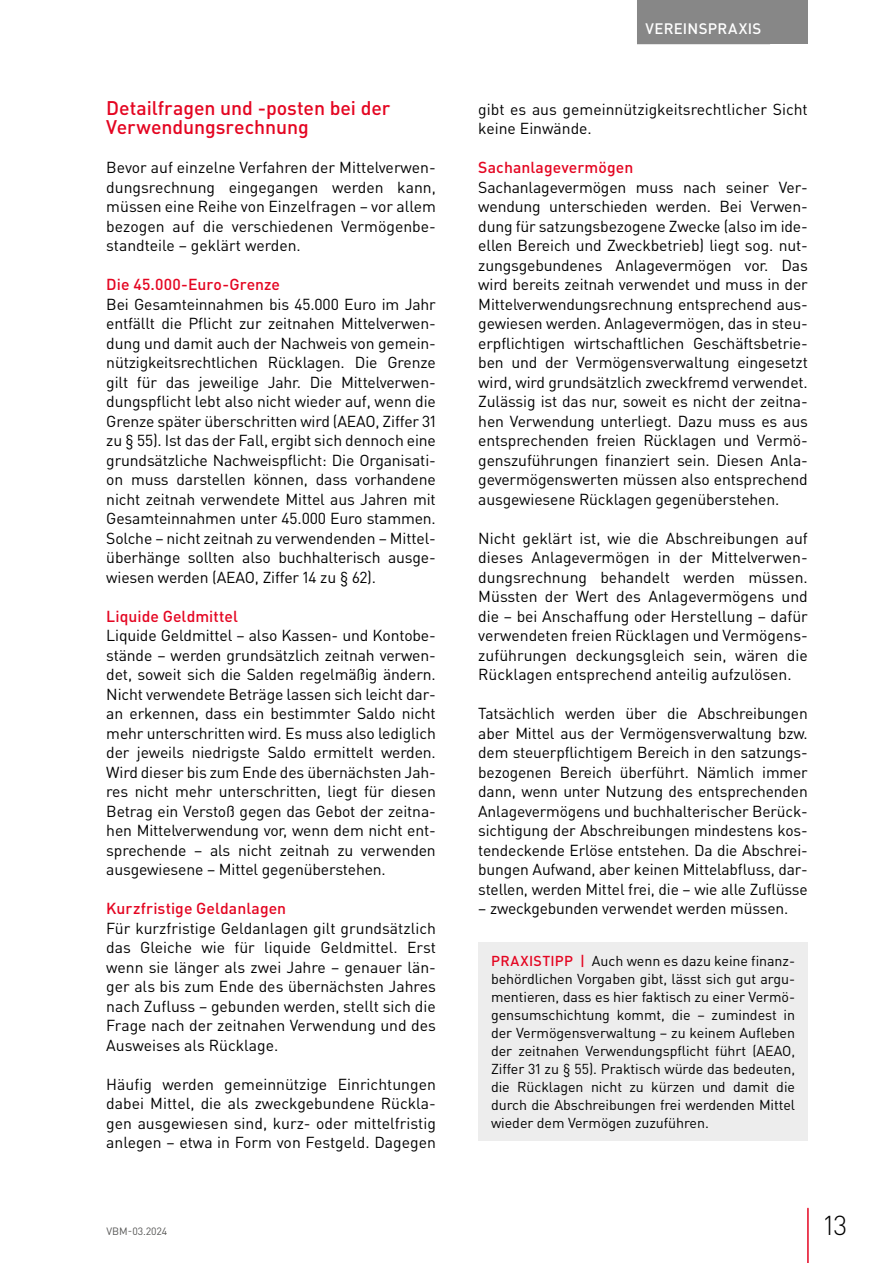
<style>
.page{position:relative;width:893px;height:1263px;background:#fff}
.page>*{position:absolute;margin:0;border:0;box-sizing:border-box;transform-origin:0 0}
.t1{font:300 27px "DIN Pro";color:#000}
.t2{font:500 19.5px/19.5px "DIN Pro";color:#e40521}
.t3{font:15.75px/19.5px "DIN Pro";letter-spacing:-.01em;color:#000;text-align:justify}
.t4{font:500 15.75px "DIN Pro";letter-spacing:.01em;color:#e40521}
.t5{font:500 15px "DIN Pro";letter-spacing:.02em;color:#fff}
.t6{font:14.25px/18px "DIN Pro";letter-spacing:-.005em;color:#000;text-align:justify}
.t7{font:500 14.25px "DIN Pro";color:#e40521}
.t8{font:10.5px "DIN Pro";color:#575756}
.s1{font-weight:500;color:#e40521}
</style>
<div class="page">
<div style="left:762px;top:0;width:46px;height:44px;background:#878787"></div>
<hr style="left:807px;top:1208px;width:2px;height:55px;background:#e40521">
<div style="left:637px;top:0;width:133px;height:44px;background:#878787"></div>
<div style="left:478px;top:942px;width:330px;height:199px;background:#ededed"></div>
<p class="t2" style="left:106px;top:97px;width:286px">Detailfragen und -posten bei der<br>Verwendungsrechnung</p>
<p class="t3" style="left:106px;top:157px;width:331px">Bevor auf einzelne Verfahren der Mittelverwen&shy;dungsrechnung eingegangen werden kann, müssen eine Reihe von Einzelfragen – vor allem bezogen auf die verschiedenen Vermögenbe&shy;standteile – geklärt werden.</p>
<p class="t4" style="left:106px;top:274px;width:175px">Die 45.000-Euro-Grenze</p>
<p class="t3" style="left:106px;top:294px;width:331px">Bei Gesamteinnahmen bis 45.000 Euro im Jahr entfällt die Pflicht zur zeitnahen Mittelverwen&shy;dung und damit auch der Nachweis von gemein&shy;nützigkeitsrechtlichen Rücklagen. Die Grenze gilt für das jeweilige Jahr. Die Mittelverwen&shy;dungspflicht lebt also nicht wieder auf, wenn die Grenze später überschritten wird (AEAO, Ziffer 31 zu § 55). Ist das der Fall, ergibt sich dennoch eine grundsätzliche Nachweispflicht: Die Organisati&shy;on muss darstellen können, dass vorhandene nicht zeitnah verwendete Mittel aus Jahren mit Gesamteinnahmen unter 45.000 Euro stammen.<br>Solche – nicht zeitnah zu verwendenden – Mittel&shy;überhänge sollten also buchhalterisch ausge&shy;wiesen werden (AEAO, Ziffer 14 zu § 62).</p>
<p class="t4" style="left:106px;top:605px;width:133px">Liquide Geldmittel</p>
<p class="t3" style="left:106px;top:625px;width:331px">Liquide Geldmittel – also Kassen- und Kontobe&shy;stände – werden grundsätzlich zeitnah verwen&shy;det, soweit sich die Salden regelmäßig ändern.<br>Nicht verwendete Beträge lassen sich leicht dar&shy;an erkennen, dass ein bestimmter Saldo nicht mehr unterschritten wird. Es muss also lediglich der jeweils niedrigste Saldo ermittelt werden.<br>Wird dieser bis zum Ende des übernächsten Jah&shy;res nicht mehr unterschritten, liegt für diesen Betrag ein Verstoß gegen das Gebot der zeitna&shy;hen Mittelverwendung vor, wenn dem nicht ent&shy;sprechende – als nicht zeitnah zu verwenden ausgewiesene – Mittel gegenüberstehen.</p>
<p class="t4" style="left:106px;top:898px;width:181px">Kurzfristige Geldanlagen</p>
<p class="t3" style="left:106px;top:918px;width:331px">Für kurzfristige Geldanlagen gilt grundsätzlich das Gleiche wie für liquide Geldmittel. Erst wenn sie länger als zwei Jahre – genauer län&shy;ger als bis zum Ende des übernächsten Jahres nach Zufluss – gebunden werden, stellt sich die Frage nach der zeitnahen Verwendung und des Ausweises als Rücklage.</p>
<p class="t3" style="left:106px;top:1074px;width:331px">Häufig werden gemeinnützige Einrichtungen dabei Mittel, die als zweckgebundene Rückla&shy;gen ausgewiesen sind, kurz- oder mittelfristig anlegen – etwa in Form von Festgeld. Dagegen</p>
<p class="t5" style="left:645px;top:18px;width:118px">Vereinspraxis</p>
<p class="t3" style="left:478px;top:99px;width:331px">gibt es aus gemeinnützigkeitsrechtlicher Sicht keine Einwände.</p>
<p class="t4" style="left:478px;top:157px;width:157px">Sachanlagevermögen</p>
<p class="t3" style="left:478px;top:177px;width:331px">Sachanlagevermögen muss nach seiner Ver&shy;wendung unterschieden werden. Bei Verwen&shy;dung für satzungsbezogene Zwecke (also im ide&shy;ellen Bereich und Zweckbetrieb) liegt sog. nut&shy;zungsgebundenes Anlagevermögen vor. Das wird bereits zeitnah verwendet und muss in der Mittelverwendungsrechnung entsprechend aus&shy;gewiesen werden. Anlagevermögen, das in steu&shy;erpflichtigen wirtschaftlichen Geschäftsbetrie&shy;ben und der Vermögensverwaltung eingesetzt wird, wird grundsätzlich zweckfremd verwendet.<br>Zulässig ist das nur, soweit es nicht der zeitna&shy;hen Verwendung unterliegt. Dazu muss es aus entsprechenden freien Rücklagen und Vermö&shy;genszuführungen finanziert sein. Diesen Anla&shy;gevermögenswerten müssen also entsprechend ausgewiesene Rücklagen gegenüberstehen.</p>
<p class="t3" style="left:478px;top:528px;width:331px">Nicht geklärt ist, wie die Abschreibungen auf dieses Anlagevermögen in der Mittelverwen&shy;dungsrechnung behandelt werden müssen.<br>Müssten der Wert des Anlagevermögens und die – bei Anschaffung oder Herstellung – dafür verwendeten freien Rücklagen und Vermögens&shy;zuführungen deckungsgleich sein, wären die Rücklagen entsprechend anteilig aufzulösen.</p>
<p class="t3" style="left:478px;top:703px;width:331px">Tatsächlich werden über die Abschreibungen aber Mittel aus der Vermögensverwaltung bzw. dem steuerpflichtigem Bereich in den satzungs&shy;bezogenen Bereich überführt. Nämlich immer dann, wenn unter Nutzung des entsprechenden Anlagevermögens und buchhalterischer Berück&shy;sichtigung der Abschreibungen mindestens kos&shy;tendeckende Erlöse entstehen. Da die Abschrei&shy;bungen Aufwand, aber keinen Mittelabfluss, dar&shy;stellen, werden Mittel frei, die – wie alle Zuflüsse</p>
<p class="t3" style="left:478px;top:898px;width:311px">– zweckgebunden verwendet werden müssen.</p>
<p class="t7" style="left:491px;top:951px;width:37px">PRAXISTIPP</p>
<p class="t6" style="left:491px;top:951px;width:306px;text-indent:89px"><span class="s1">|</span> Auch wenn es dazu keine finanz&shy;behördlichen Vorgaben gibt, lässt sich gut argu&shy;mentieren, dass es hier faktisch zu einer Vermö&shy;gensumschichtung kommt, die – zumindest in der Vermögensverwaltung – zu keinem Aufleben der zeitnahen Verwendungspflicht führt (AEAO, Ziffer 31 zu § 55). Praktisch würde das bedeuten, die Rücklagen nicht zu kürzen und damit die durch die Abschreibungen frei werdenden Mittel wieder dem Vermögen zuzuführen.</p>
<p class="t8" style="left:106px;top:1224px;width:62px">VBM-03.2024</p>
<h1 class="t1" style="left:824px;top:1207px;width:25px">13</h1>
</div>
